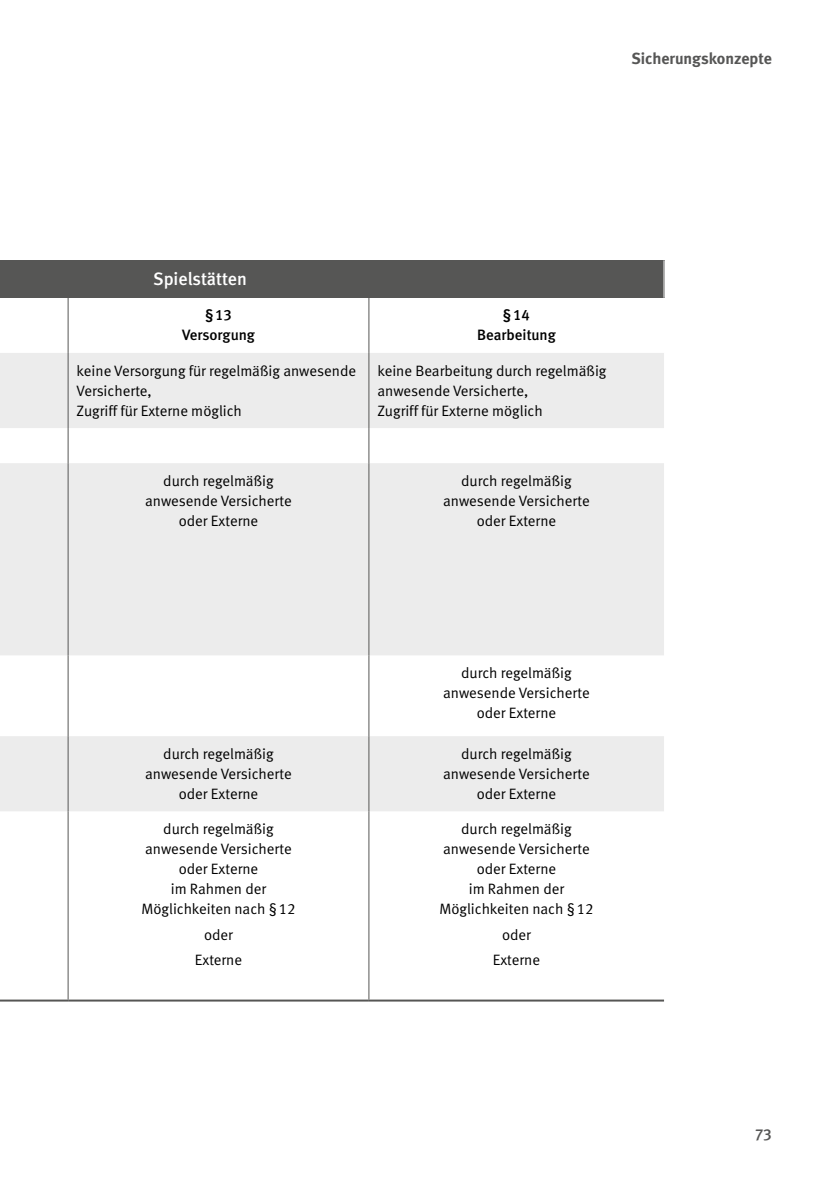
<style>
.page{position:relative;width:840px;height:1191px;background:#fff}
.page>*{position:absolute;margin:0;border:0;box-sizing:border-box;transform-origin:0 0}
.t1{font:500 18px "DGUV Meta";color:#fff}
.t2{font:700 16px "DGUV Meta";color:#565655}
.t3{font:500 16px "DGUV Meta";color:#565655}
.t4{font:15px/20px "DGUV Meta";color:#000;text-align:center}
.t5{font:500 15px/20px "DGUV Meta";color:#000;text-align:center}
</style>
<div class="page">
<div style="left:0;top:260px;width:663px;height:38px;background:#565655"></div>
<svg style="left:0;top:353px;width:663px;height:458px;fill:#ececec"></svg>
<hr style="left:68px;top:811px;width:1px;height:188px;background:#565655">
<hr style="left:368px;top:811px;width:1px;height:188px;background:#565655">
<hr style="left:368px;top:298px;width:1px;height:55px;background:#565655">
<hr style="left:368px;top:353px;width:1px;height:75px;background:#565655">
<hr style="left:368px;top:428px;width:1px;height:35px;background:#565655">
<hr style="left:68px;top:298px;width:1px;height:55px;background:#565655">
<hr style="left:68px;top:463px;width:1px;height:192px;background:#565655">
<hr style="left:368px;top:463px;width:1px;height:192px;background:#565655">
<hr style="left:68px;top:353px;width:1px;height:75px;background:#565655">
<hr style="left:368px;top:655px;width:1px;height:81px;background:#565655">
<hr style="left:68px;top:655px;width:1px;height:81px;background:#565655">
<hr style="left:68px;top:428px;width:1px;height:35px;background:#565655">
<hr style="left:68px;top:736px;width:1px;height:75px;background:#565655">
<hr style="left:368px;top:736px;width:1px;height:75px;background:#565655">
<hr style="left:0;top:999px;width:68px;height:2px;background:#565655">
<hr style="left:68px;top:999px;width:301px;height:2px;background:#565655">
<hr style="left:369px;top:999px;width:294px;height:2px;background:#565655">
<p class="t2" style="left:631px;top:49px;width:142px">Sicherungskonzepte</p>
<p class="t1" style="left:153px;top:269px;width:95px">Spielstätten</p>
<p class="t5" style="left:182px;top:306px;width:74px">§13<br>Versorgung</p>
<p class="t5" style="left:477px;top:306px;width:80px">§14<br>Bearbeitung</p>
<p class="t4" style="left:77px;top:361px;width:281px;text-align:left">keine Versorgung für regelmäßig anwesende<br>Versicherte,<br>Zugriff für Externe möglich</p>
<p class="t4" style="left:377px;top:361px;width:230px;text-align:left">keine Bearbeitung durch regelmäßig anwesende Versicherte,<br>Zugriff für Externe möglich</p>
<p class="t4" style="left:145px;top:471px;width:148px">durch regelmäßig anwesende Versicherte oder Externe</p>
<p class="t4" style="left:443px;top:471px;width:148px">durch regelmäßig anwesende Versicherte oder Externe</p>
<p class="t4" style="left:443px;top:663px;width:148px">durch regelmäßig anwesende Versicherte oder Externe</p>
<p class="t4" style="left:145px;top:744px;width:148px">durch regelmäßig anwesende Versicherte oder Externe</p>
<p class="t4" style="left:443px;top:744px;width:148px">durch regelmäßig anwesende Versicherte oder Externe</p>
<p class="t4" style="left:141px;top:819px;width:155px">durch regelmäßig anwesende Versicherte oder Externe<br>im Rahmen der<br>Möglichkeiten nach §12</p>
<p class="t4" style="left:195px;top:922px;width:49px;line-height:25.6px">oder<br>Externe</p>
<p class="t4" style="left:439px;top:819px;width:155px">durch regelmäßig anwesende Versicherte oder Externe<br>im Rahmen der<br>Möglichkeiten nach §12</p>
<p class="t4" style="left:492px;top:922px;width:49px;line-height:25.6px">oder<br>Externe</p>
<p class="t3" style="left:754px;top:1124px;width:18px">73</p>
</div>
